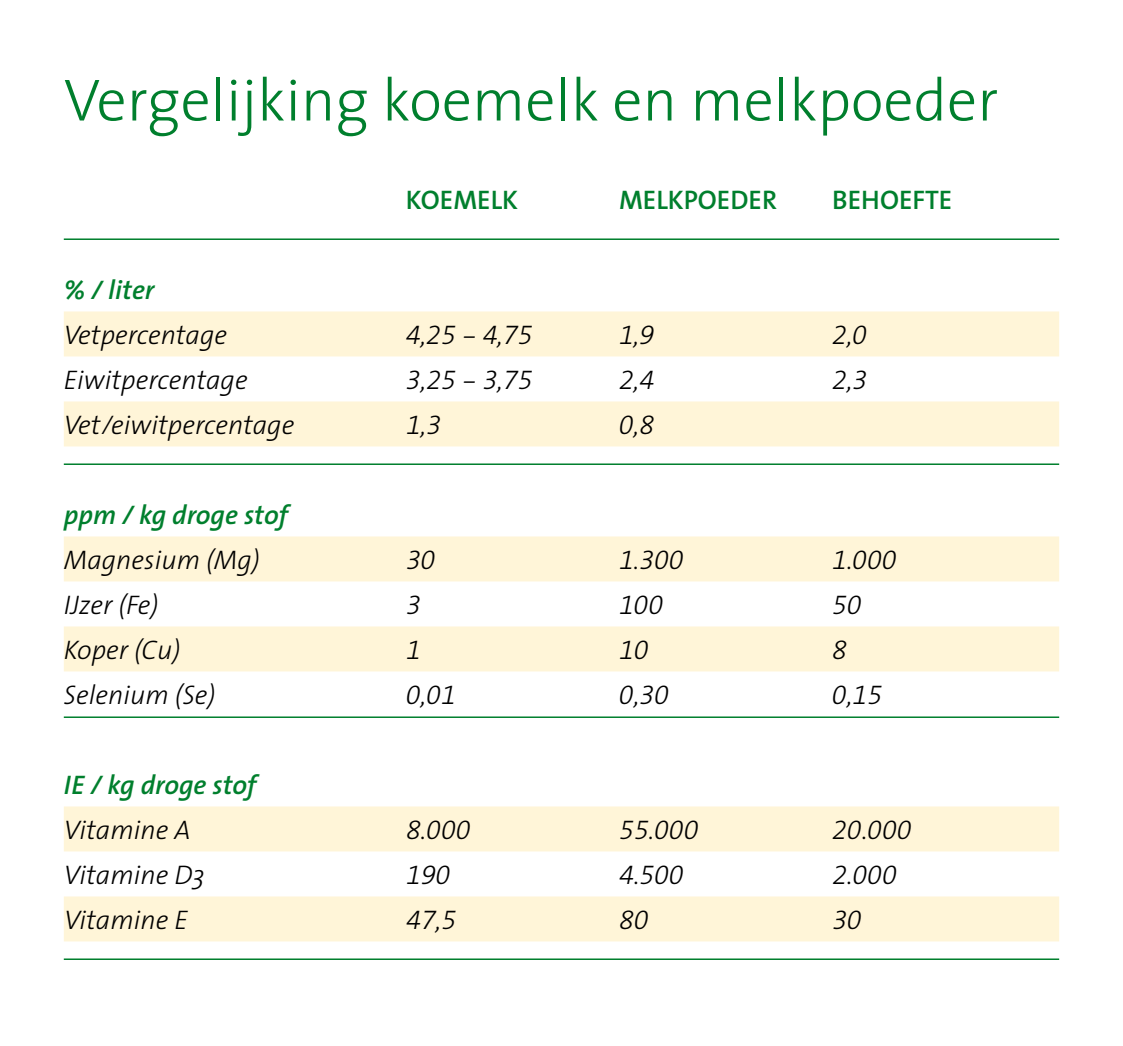
<style>
.page{position:relative;width:1123px;height:1046px;background:#fff}
.page>*{position:absolute;margin:0;border:0;box-sizing:border-box;transform-origin:0 0}
.t1{font:300 60px "The Sans";color:#007f2d}
.t2{font:italic 300 27px "The Sans";color:#000}
.t3{font:italic 27px "The Sans Light Expert";color:#000}
.t4{font:italic 600 27px "The Sans";color:#007f2d}
.t5{font:600 27px "The Sans";color:#007f2d}
</style>
<div class="page">
<hr style="left:64px;top:238px;width:995px;height:2px;background:#007f2d">
<div style="left:64px;top:311px;width:995px;height:45px;background:#fff5d8"></div>
<div style="left:64px;top:401px;width:995px;height:45px;background:#fff5d8"></div>
<hr style="left:64px;top:463px;width:995px;height:2px;background:#007f2d">
<div style="left:64px;top:536px;width:995px;height:45px;background:#fff5d8"></div>
<div style="left:64px;top:626px;width:995px;height:45px;background:#fff5d8"></div>
<hr style="left:64px;top:716px;width:995px;height:2px;background:#007f2d">
<div style="left:64px;top:806px;width:995px;height:45px;background:#fff5d8"></div>
<div style="left:64px;top:896px;width:995px;height:45px;background:#fff5d8"></div>
<hr style="left:64px;top:958px;width:995px;height:2px;background:#007f2d">
<h1 class="t1" style="left:64px;top:51px;width:936px">Vergelijking koemelk en melkpoeder</h1>
<p class="t5" style="left:406px;top:177px;width:105px">KOEMELK</p>
<p class="t5" style="left:619px;top:177px;width:160px">MELKPOEDER</p>
<p class="t5" style="left:832px;top:177px;width:121px">BEHOEFTE</p>
<p class="t4" style="left:64px;top:267px;width:92px">% / liter</p>
<p class="t2" style="left:64px;top:312px;width:165px">Vetpercentage</p>
<p class="t3" style="left:406px;top:312px;width:128px">4,25 - 4,75</p>
<p class="t3" style="left:619px;top:312px;width:37px">1,9</p>
<p class="t3" style="left:832px;top:312px;width:37px">2,0</p>
<p class="t2" style="left:64px;top:357px;width:185px">Eiwitpercentage</p>
<p class="t3" style="left:406px;top:357px;width:128px">3,25 - 3,75</p>
<p class="t3" style="left:619px;top:357px;width:37px">2,4</p>
<p class="t3" style="left:832px;top:357px;width:37px">2,3</p>
<p class="t2" style="left:64px;top:402px;width:232px">Vet/eiwitpercentage</p>
<p class="t3" style="left:406px;top:402px;width:37px">1,3</p>
<p class="t3" style="left:619px;top:402px;width:37px">0,8</p>
<p class="t4" style="left:64px;top:492px;width:226px">ppm / kg droge stof</p>
<p class="t2" style="left:64px;top:537px;width:198px">Magnesium (Mg)</p>
<p class="t3" style="left:406px;top:537px;width:31px">30</p>
<p class="t3" style="left:619px;top:537px;width:66px">1.300</p>
<p class="t3" style="left:832px;top:537px;width:66px">1.000</p>
<p class="t2" style="left:64px;top:582px;width:96px">IJzer (Fe)</p>
<p class="t3" style="left:406px;top:582px;width:16px">3</p>
<p class="t3" style="left:619px;top:582px;width:46px">100</p>
<p class="t3" style="left:832px;top:582px;width:31px">50</p>
<p class="t2" style="left:64px;top:627px;width:118px">Koper (Cu)</p>
<p class="t3" style="left:406px;top:627px;width:16px">1</p>
<p class="t3" style="left:619px;top:627px;width:31px">10</p>
<p class="t3" style="left:832px;top:627px;width:16px">8</p>
<p class="t2" style="left:64px;top:672px;width:153px">Selenium (Se)</p>
<p class="t3" style="left:406px;top:672px;width:52px">0,01</p>
<p class="t3" style="left:619px;top:672px;width:52px">0,30</p>
<p class="t3" style="left:832px;top:672px;width:52px">0,15</p>
<p class="t4" style="left:64px;top:762px;width:194px">IE / kg droge stof</p>
<p class="t2" style="left:64px;top:807px;width:128px">Vitamine A</p>
<p class="t3" style="left:406px;top:807px;width:66px">8.000</p>
<p class="t3" style="left:619px;top:807px;width:81px">55.000</p>
<p class="t3" style="left:832px;top:807px;width:81px">20.000</p>
<p class="t2" style="left:64px;top:852px;width:142px">Vitamine D3</p>
<p class="t3" style="left:406px;top:852px;width:46px">190</p>
<p class="t3" style="left:619px;top:852px;width:66px">4.500</p>
<p class="t3" style="left:832px;top:852px;width:66px">2.000</p>
<p class="t2" style="left:64px;top:897px;width:125px">Vitamine E</p>
<p class="t3" style="left:406px;top:897px;width:52px">47,5</p>
<p class="t3" style="left:619px;top:897px;width:31px">80</p>
<p class="t3" style="left:832px;top:897px;width:31px">30</p>
</div>
